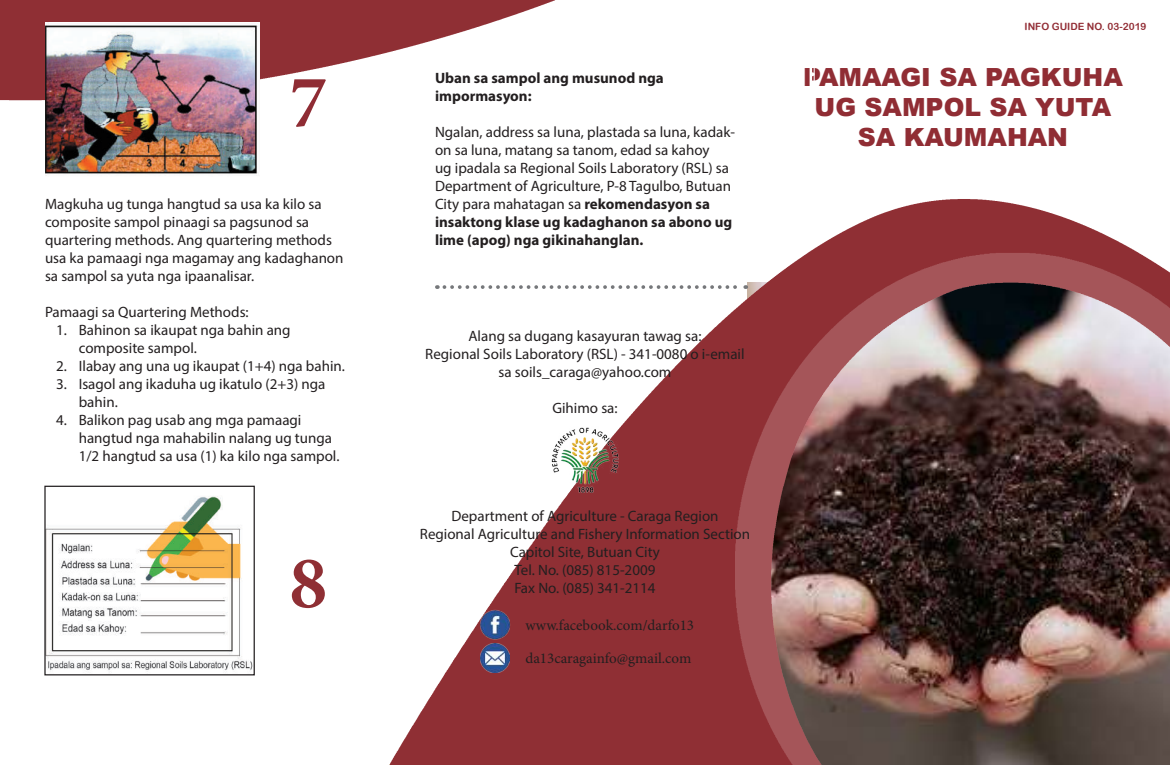
<style>
.page{position:relative;width:1170px;height:765px;background:#fff}
.page>*{position:absolute;margin:0;border:0;box-sizing:border-box;transform-origin:0 0}
.t1{font:700 75px "Minion Pro";color:#8f2c34}
.t2{font:700 75px "Minion Pro";color:#8f2f34}
.t3{font:900 25px/30px "Arial";color:#902d34;text-align:center}
.t4{font:15px/18px "Myriad Pro";color:#231f20}
.t5{font:15px "Minion Pro";color:#231f20}
.t6{font:700 15px/18px "Myriad Pro";color:#231f20}
.t7{font:10px "Arial Rounded MT Bold";color:#922d35}
.s1{font-weight:700}
</style>
<div class="page">
<img style="left:0;top:0;width:1170px;height:765px">
<img style="left:476px;top:605px;width:38px;height:39px">
<img style="left:481px;top:644px;width:28px;height:28px">
<img style="left:45px;top:22px;width:215px;height:154px">
<div style="left:428px;top:64px;width:315px;height:192px;background:#fff"></div>
<img style="left:46px;top:488px;width:207px;height:185px">
<div style="left:44px;top:486px;width:211px;height:189px;border:1px solid #231f20"></div>
<div style="left:46px;top:487px;width:96px;height:27px;background:#fff"></div>
<svg style="left:444px;top:285px;width:302px;height:4px"></svg>
<div style="left:810px;top:37px;width:330px;height:139px;border:2px solid #fff;border-radius:16px"></div>
<div style="left:814px;top:41px;width:322px;height:131px;border:1px solid #fff;border-radius:13px"></div>
<img style="left:551px;top:426px;width:68px;height:68px">
<h1 class="t1" style="left:289px;top:49px;width:39px">7</h1>
<p class="t4" style="left:45px;top:195px;width:300px">Magkuha ug tunga hangtud sa usa ka kilo sa composite sampol pinaagi sa pagsunod sa quartering methods. Ang quartering methods usa ka pamaagi nga magamay ang kadaghanon sa sampol sa yuta nga ipaanalisar.</p>
<p class="t4" style="left:45px;top:303px;width:205px">Pamaagi sa Quartering Methods:</p>
<p class="t4" style="left:79px;top:321px;width:213px;text-indent:-22px">1. Bahinon sa ikaupat nga bahin ang composite sampol.</p>
<p class="t4" style="left:56px;top:357px;width:290px">2. Ilabay ang una ug ikaupat (1+4) nga bahin.</p>
<p class="t4" style="left:79px;top:375px;width:248px;text-indent:-22px">3. Isagol ang ikaduha ug ikatulo (2+3) nga bahin.</p>
<p class="t4" style="left:79px;top:411px;width:262px;text-indent:-22px">4. Balikon pag usab ang mga pamaagi hangtud nga mahabilin nalang ug tunga<br>1/2 hangtud sa usa (1) ka kilo nga sampol.</p>
<h1 class="t2" style="left:289px;top:530px;width:39px">8</h1>
<p class="t6" style="left:435px;top:68px;width:230px">Uban sa sampol ang musunod nga impormasyon:</p>
<p class="t4" style="left:435px;top:123px;width:302px">Ngalan, address sa luna, plastada sa luna, kadak&shy;on sa luna, matang sa tanom, edad sa kahoy<br>ug ipadala sa Regional Soils Laboratory (RSL) sa Department of Agriculture, P-8 Tagulbo, Butuan City para mahatagan sa <span class="s1">rekomendasyon sa insaktong klase ug kadaghanon sa abono ug lime (apog) nga gikinahanglan.</span></p>
<p class="t4" style="left:425px;top:326px;width:321px;text-align:center">Alang sa dugang kasayuran tawag sa:<br>Regional Soils Laboratory (RSL) - 341-0080 o i-email sa soils_caraga@yahoo.com</p>
<p class="t4" style="left:552px;top:398px;width:67px">Gihimo sa:</p>
<p class="t4" style="left:420px;top:506px;width:332px;text-align:center">Department of Agriculture - Caraga Region<br>Regional Agriculture and Fishery Information Section Capitol Site, Butuan City<br>Tel. No. (085) 815-2009<br>Fax No. (085) 341-2114</p>
<p class="t5" style="left:525px;top:615px;width:170px">www.facebook.com/darfo13</p>
<p class="t5" style="left:525px;top:649px;width:167px">da13caragainfo@gmail.com</p>
<p class="t7" style="left:1025px;top:20px;width:124px">INFO GUIDE NO. 03-2019</p>
<h2 class="t3" style="left:803px;top:62px;width:321px">PAMAAGI SA PAGKUHA<br>UG SAMPOL SA YUTA<br>SA KAUMAHAN</h2>
</div>
